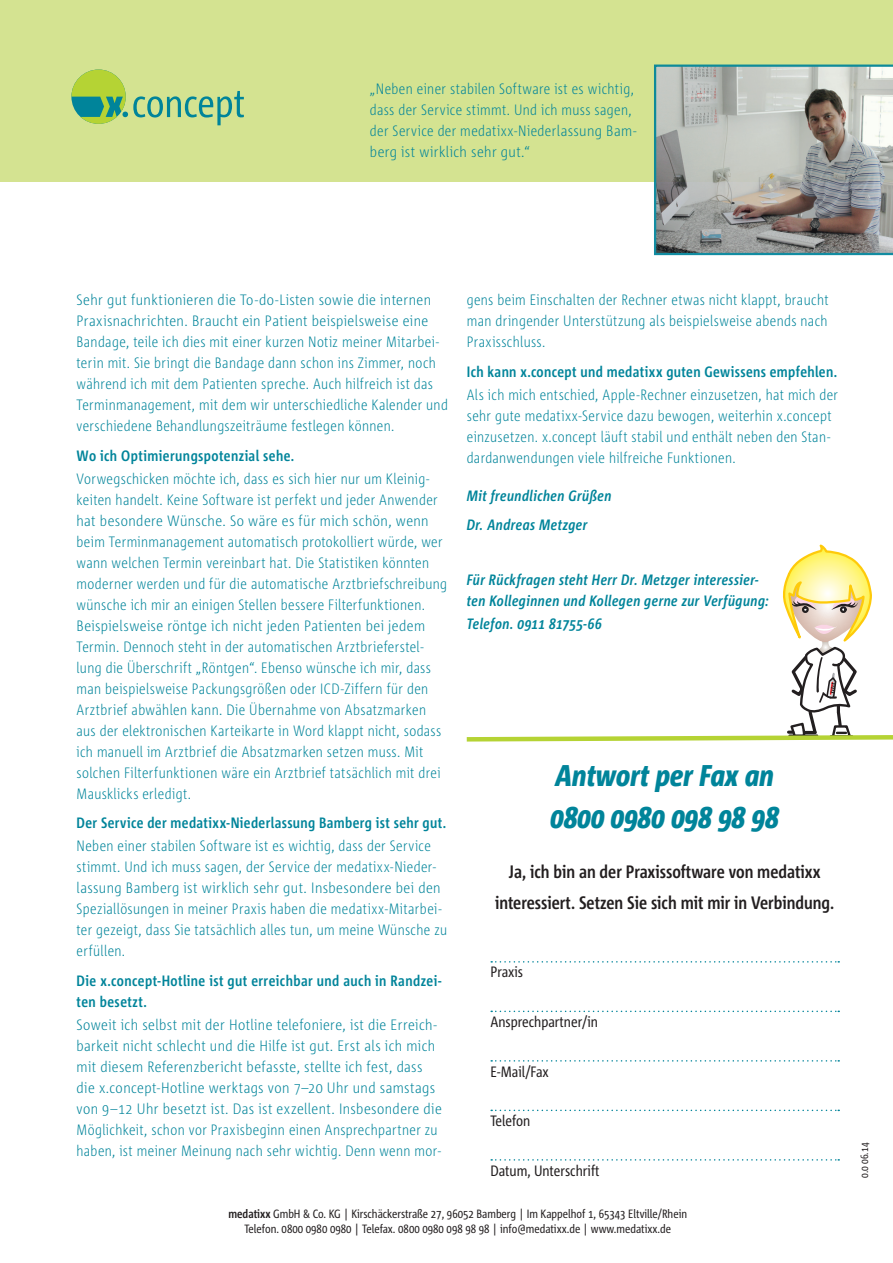
<style>
.page{position:relative;width:893px;height:1263px;background:#fff}
.page>*{position:absolute;margin:0;border:0;box-sizing:border-box;transform-origin:0 0}
.t1{font:italic 800 30px/42px "Corpid E1 s Cd";color:#00849a}
.t2{font:700 18px/31.5px "Corpid E1 s Cd";color:#231f20;text-align:center}
.t3{font:300 15px/21px "Corpid E1 s Cd";letter-spacing:.025em;color:#00849a}
.t4{font:300 15px/21px "Corpid E1 s Cd";letter-spacing:.025em;color:#00849a;scale:1.05 1}
.t5{font:700 15px/21px "Corpid E1 s Cd";letter-spacing:.025em;color:#00849a}
.t6{font:italic 700 15px/29.5px "Corpid E1 s Cd";letter-spacing:.025em;color:#00849a}
.t7{font:15px "Corpid E1 s Cd";color:#231f20}
.t8{font:12px/14.4px "Corpid E1 s Cd";color:#231f20;text-align:center}
.t9{font:10.5px "Corpid E1 s Cd";color:#231f20}
.s1{font-weight:700}
</style>
<div class="page">
<div style="left:0;top:0;width:893px;height:182px;background:#d4e391"></div>
<svg style="left:71px;top:70px;width:173px;height:55px"></svg>
<svg style="left:654px;top:65px;width:239px;height:190px;background:#a3a7a4"></svg>
<svg style="left:491px;top:961px;width:348px;height:1px"></svg>
<svg style="left:491px;top:1010px;width:348px;height:2px"></svg>
<svg style="left:491px;top:1060px;width:348px;height:1px"></svg>
<svg style="left:491px;top:1109px;width:348px;height:2px"></svg>
<svg style="left:491px;top:1159px;width:348px;height:1px"></svg>
<svg style="left:466px;top:544px;width:427px;height:198px"></svg>
<p class="t3" style="left:370px;top:78px;width:268px">„Neben einer stabilen Software ist es wichtig, dass der Service stimmt. Und ich muss sagen, der Service der medatixx-Niederlassung Bam&shy;berg ist wirklich sehr gut.“</p>
<p class="t4" style="left:77px;top:289px;width:355px">Sehr gut funktionieren die To-do-Listen sowie die internen Praxisnachrichten. Braucht ein Patient beispielsweise eine Bandage, teile ich dies mit einer kurzen Notiz meiner Mitarbei&shy;terin mit. Sie bringt die Bandage dann schon ins Zimmer, noch während ich mit dem Patienten spreche. Auch hilfreich ist das Terminmanagement, mit dem wir unterschiedliche Kalender und verschiedene Behandlungszeiträume festlegen können.</p>
<p class="t5" style="left:77px;top:444px;width:219px">Wo ich Optimierungspotenzial sehe.</p>
<p class="t3" style="left:77px;top:468px;width:372px">Vorwegschicken möchte ich, dass es sich hier nur um Kleinig&shy;keiten handelt. Keine Software ist perfekt und jeder Anwender hat besondere Wünsche. So wäre es für mich schön, wenn beim Terminmanagement automatisch protokolliert würde, wer wann welchen Termin vereinbart hat. Die Statistiken könnten moderner werden und für die automatische Arztbriefschreibung wünsche ich mir an einigen Stellen bessere Filterfunktionen.<br>Beispielsweise röntge ich nicht jeden Patienten bei jedem Termin. Dennoch steht in der automatischen Arztbrieferstel&shy;lung die Überschrift „Röntgen“. Ebenso wünsche ich mir, dass man beispielsweise Packungsgrößen oder ICD-Ziffern für den Arztbrief abwählen kann. Die Übernahme von Absatzmarken aus der elektronischen Karteikarte in Word klappt nicht, sodass ich manuell im Arztbrief die Absatzmarken setzen muss. Mit solchen Filterfunktionen wäre ein Arztbrief tatsächlich mit drei Mausklicks erledigt.</p>
<p class="t5" style="left:77px;top:812px;width:371px">Der Service der medatixx-Niederlassung Bamberg ist sehr gut.</p>
<p class="t3" style="left:77px;top:835px;width:372px">Neben einer stabilen Software ist es wichtig, dass der Service stimmt. Und ich muss sagen, der Service der medatixx-Nieder&shy;lassung Bamberg ist wirklich sehr gut. Insbesondere bei den Speziallösungen in meiner Praxis haben die medatixx-Mitarbei&shy;ter gezeigt, dass Sie tatsächlich alles tun, um meine Wünsche zu erfüllen.</p>
<p class="t5" style="left:77px;top:970px;width:366px">Die x.concept-Hotline ist gut erreichbar und auch in Randzei&shy;ten besetzt.</p>
<p class="t4" style="left:77px;top:1014px;width:349px">Soweit ich selbst mit der Hotline telefoniere, ist die Erreich&shy;barkeit nicht schlecht und die Hilfe ist gut. Erst als ich mich mit diesem Referenzbericht befasste, stellte ich fest, dass die x.concept-Hotline werktags von 7–20 Uhr und samstags von 9–12 Uhr besetzt ist. Das ist exzellent. Insbesondere die Möglichkeit, schon vor Praxisbeginn einen Ansprechpartner zu haben, ist meiner Meinung nach sehr wichtig. Denn wenn mor-</p>
<p class="t3" style="left:467px;top:289px;width:363px;text-align:justify">gens beim Einschalten der Rechner etwas nicht klappt, braucht man dringender Unterstützung als beispielsweise abends nach Praxisschluss.</p>
<p class="t5" style="left:467px;top:360px;width:372px">Ich kann x.concept und medatixx guten Gewissens empfehlen.</p>
<p class="t3" style="left:467px;top:384px;width:373px">Als ich mich entschied, Apple-Rechner einzusetzen, hat mich der sehr gute medatixx-Service dazu bewogen, weiterhin x.concept einzusetzen. x.concept läuft stabil und enthält neben den Stan&shy;dardanwendungen viele hilfreiche Funktionen.</p>
<p class="t6" style="left:467px;top:480px;width:146px">Mit freundlichen Grüßen<br>Dr. Andreas Metzger</p>
<p class="t6" style="left:467px;top:569px;width:304px;line-height:21px">Für Rückfragen steht Herr Dr. Metzger interessier&shy;ten Kolleginnen und Kollegen gerne zur Verfügung:</p>
<p class="t6" style="left:467px;top:609px;width:137px">Telefon. 0911 81755-66</p>
<h1 class="t1" style="left:550px;top:754px;width:230px">Antwort per Fax an<br>0800 0980 098 98 98</h1>
<p class="t2" style="left:495px;top:855px;width:341px">Ja, ich bin an der Praxissoftware von medatixx interessiert. Setzen Sie sich mit mir in Verbindung.</p>
<p class="t7" style="left:490px;top:963px;width:34px">Praxis</p>
<p class="t7" style="left:490px;top:1012px;width:109px">Ansprechpartner/in</p>
<p class="t7" style="left:490px;top:1062px;width:60px">E-Mail/Fax</p>
<p class="t7" style="left:490px;top:1111px;width:41px">Telefon</p>
<p class="t7" style="left:490px;top:1161px;width:110px">Datum, Unterschrift</p>
<p class="t8" style="left:228px;top:1206px;width:460px"><span class="s1">medatixx</span> GmbH &amp; Co. KG | Kirschäckerstraße 27, 96052 Bamberg | Im Kappelhof 1, 65343 Eltville/Rhein<br>Telefon. 0800 0980 0980 | Telefax. 0800 0980 098 98 98 | info@medatixx.de | www.medatixx.de</p>
<p class="t9" style="left:858px;top:1178px;width:37px;rotate:-90deg">0.0 06.14</p>
</div>
